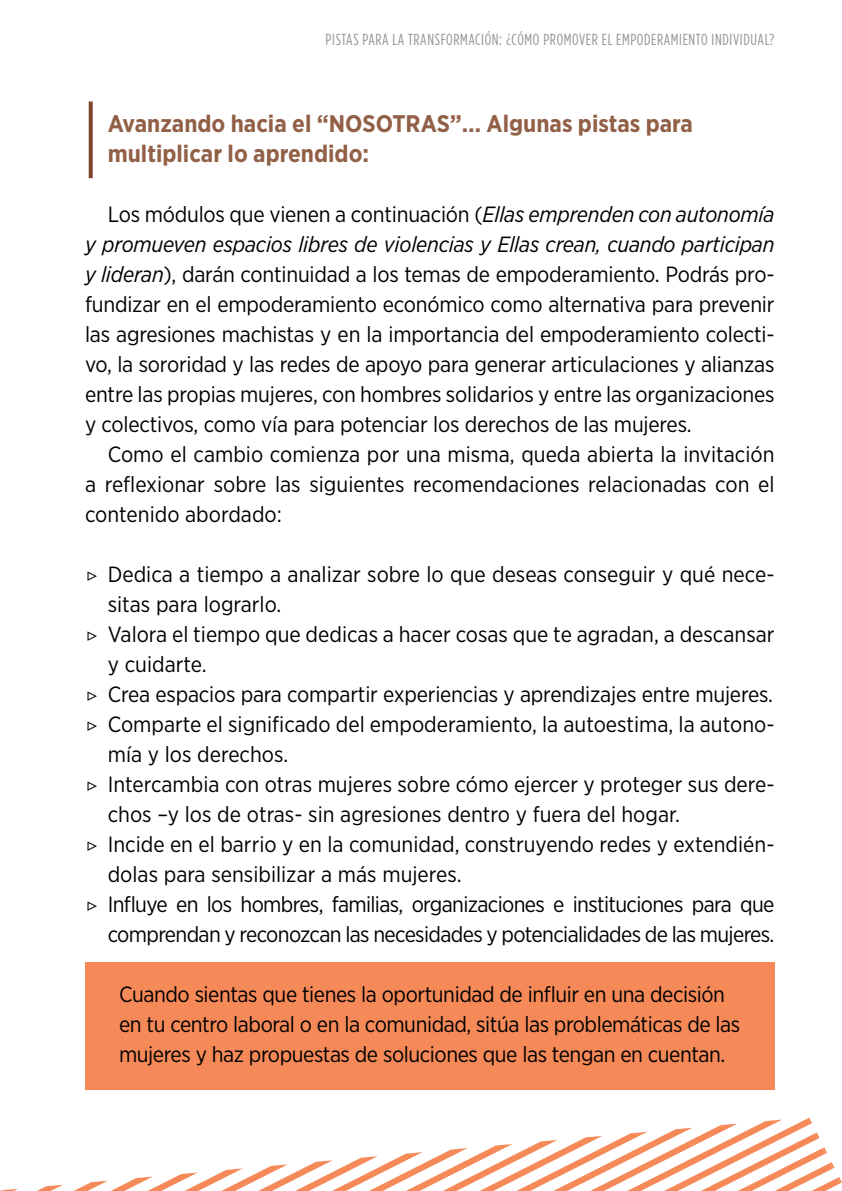
<style>
.page{position:relative;width:842px;height:1191px;background:#fff}
.page>*{position:absolute;margin:0;border:0;box-sizing:border-box;transform-origin:0 0}
.SUB_2{font:700 24px/30px "Gotham Narrow";color:#916047}
.CT{font:22px/30px "Gotham Narrow";color:#000}
.notas{font:22px/30px "Gotham Narrow";letter-spacing:-.02em;color:#000}
.CT-2{font:22px/30px "Gotham Narrow";letter-spacing:-.03em;color:#000;text-align:right}
.t1{font:16px "Gotham Condensed";letter-spacing:.04em;color:#939598}
.s1{font-style:italic}
.s2{font-family:"Montserrat";font-weight:300}
</style>
<div class="page">
<svg style="left:89px;top:101px;width:4px;height:77px"></svg>
<div style="left:85px;top:962px;width:689px;height:127px;background:#f68958"></div>
<svg style="left:0;top:1188px;width:18px;height:3px"></svg>
<svg style="left:37px;top:1184px;width:26px;height:7px"></svg>
<svg style="left:74px;top:1117px;width:768px;height:74px"></svg>
<p class="t1" style="left:326px;top:30px;width:450px">PISTAS PARA LA TRANSFORMACIÓN: ¿CÓMO PROMOVER EL EMPODERAMIENTO INDIVIDUAL?</p>
<p class="SUB_2" style="left:108px;top:108px;width:587px">Avanzando hacia el “NOSOTRAS”… Algunas pistas para multiplicar lo aprendido:</p>
<p class="CT" style="left:85px;top:199px;width:691px;text-align:justify;text-indent:23px">Los módulos que vienen a continuación (<span class="s1">Ellas emprenden con autonomía y promueven espacios libres de violencias y Ellas crean, cuando participan y lideran</span>), darán continuidad a los temas de empoderamiento. Podrás pro&shy;fundizar en el empoderamiento económico como alternativa para prevenir las agresiones machistas y en la importancia del empoderamiento colecti&shy;vo, la sororidad y las redes de apoyo para generar articulaciones y alianzas entre las propias mujeres, con hombres solidarios y entre las organizaciones y colectivos, como vía para potenciar los derechos de las mujeres.</p>
<p class="CT" style="left:85px;top:439px;width:691px;text-align:justify;text-indent:23px">Como el cambio comienza por una misma, queda abierta la invitación a reflexionar sobre las siguientes recomendaciones relacionadas con el contenido abordado:</p>
<p class="CT" style="left:108px;top:559px;width:668px;text-indent:-23px"><span class="s2">▷</span> Dedica a tiempo a analizar sobre lo que deseas conseguir y qué nece&shy;sitas para lograrlo.</p>
<p class="CT" style="left:108px;top:619px;width:668px;text-indent:-23px"><span class="s2">▷</span> Valora el tiempo que dedicas a hacer cosas que te agradan, a descansar y cuidarte.</p>
<p class="CT" style="left:85px;top:679px;width:690px"><span class="s2">▷</span> Crea espacios para compartir experiencias y aprendizajes entre mujeres.</p>
<p class="CT" style="left:108px;top:709px;width:668px;text-indent:-23px"><span class="s2">▷</span> Comparte el significado del empoderamiento, la autoestima, la autono&shy;mía y los derechos.</p>
<p class="CT" style="left:108px;top:769px;width:668px;text-indent:-23px"><span class="s2">▷</span> Intercambia con otras mujeres sobre cómo ejercer y proteger sus dere&shy;chos –y los de otras- sin agresiones dentro y fuera del hogar.</p>
<p class="CT" style="left:108px;top:829px;width:668px;text-indent:-23px"><span class="s2">▷</span> Incide en el barrio y en la comunidad, construyendo redes y extendién&shy;dolas para sensibilizar a más mujeres.</p>
<p class="CT-2" style="left:85px;top:889px;width:691px"><span class="s2">▷</span> Influye en los hombres, familias, organizaciones e instituciones para que comprendan y reconozcan las necesidades y potencialidades de las mujeres.</p>
<p class="notas" style="left:119px;top:979px;width:623px">Cuando sientas que tienes la oportunidad de influir en una decisión en tu centro laboral o en la comunidad, sitúa las problemáticas de las mujeres y haz propuestas de soluciones que las tengan en cuentan.</p>
</div>
